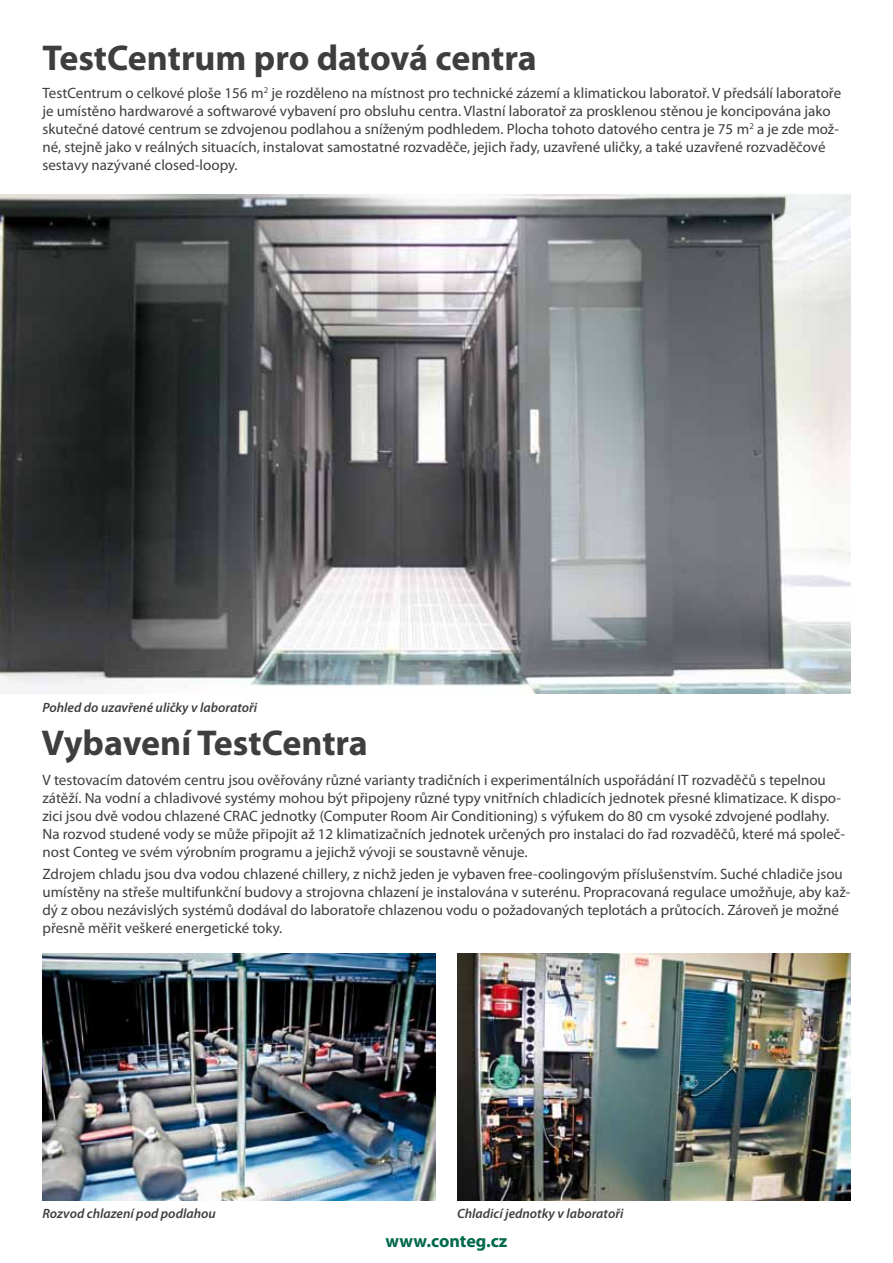
<style>
.page{position:relative;width:893px;height:1263px;background:#fff}
.page>*{position:absolute;margin:0;border:0;box-sizing:border-box;transform-origin:0 0}
.t1{font:700 36px "Myriad Pro";color:#3e3d40}
.t2{font:700 18px "Myriad Pro";color:#00684c}
.t3{font:15px/18px "Myriad Pro";color:#3e3d40}
.t4{font:italic 600 13.5px "Myriad Pro";color:#3e3d40}
</style>
<div class="page">
<img style="left:43px;top:954px;width:393px;height:246px">
<img style="left:0;top:195px;width:850px;height:498px">
<img style="left:457px;top:954px;width:393px;height:246px">
<h1 class="t1" style="left:43px;top:34px;width:496px">TestCentrum pro datová centra</h1>
<p class="t3" style="left:43px;top:84px;width:800px">TestCentrum o celkové ploše 156 m<sup>2</sup> je rozděleno na místnost pro technické zázemí a klimatickou laboratoř. V předsálí laboratoře je umístěno hardwarové a softwarové vybavení pro obsluhu centra. Vlastní laboratoř za prosklenou stěnou je koncipována jako skutečné datové centrum se zdvojenou podlahou a sníženým podhledem. Plocha tohoto datového centra je 75 m<sup>2</sup> a je zde mož‑ né, stejně jako v reálných situacích, instalovat samostatné rozvaděče, jejich řady, uzavřené uličky, a také uzavřené rozvaděčové sestavy nazývané closed‑loopy.</p>
<p class="t4" style="left:43px;top:699px;width:216px">Pohled do uzavřené uličky v laboratoři</p>
<h1 class="t1" style="left:41px;top:719px;width:328px">Vybavení TestCentra</h1>
<p class="t3" style="left:43px;top:771px;width:804px">V testovacím datovém centru jsou ověřovány různé varianty tradičních i experimentálních uspořádání IT rozvaděčů s tepelnou zátěží. Na vodní a chladivové systémy mohou být připojeny různé typy vnitřních chladicích jednotek přesné klimatizace. K dispo‑ zici jsou dvě vodou chlazené CRAC jednotky (Computer Room Air Conditioning) s výfukem do 80 cm vysoké zdvojené podlahy.<br>Na rozvod studené vody se může připojit až 12 klimatizačních jednotek určených pro instalaci do řad rozvaděčů, které má společ‑ nost Conteg ve svém výrobním programu a jejichž vývoji se soustavně věnuje.</p>
<p class="t3" style="left:43px;top:865px;width:808px">Zdrojem chladu jsou dva vodou chlazené chillery, z nichž jeden je vybaven free‑coolingovým příslušenstvím. Suché chladiče jsou umístěny na střeše multifunkční budovy a strojovna chlazení je instalována v suterénu. Propracovaná regulace umožňuje, aby kaž&shy;dý z obou nezávislých systémů dodával do laboratoře chlazenou vodu o požadovaných teplotách a průtocích. Zároveň je možné přesně měřit veškeré energetické toky.</p>
<p class="t4" style="left:43px;top:1205px;width:175px">Rozvod chlazení pod podlahou</p>
<p class="t4" style="left:457px;top:1205px;width:168px">Chladicí jednotky v laboratoři</p>
<p class="t2" style="left:386px;top:1229px;width:123px">www.conteg.cz</p>
</div>
